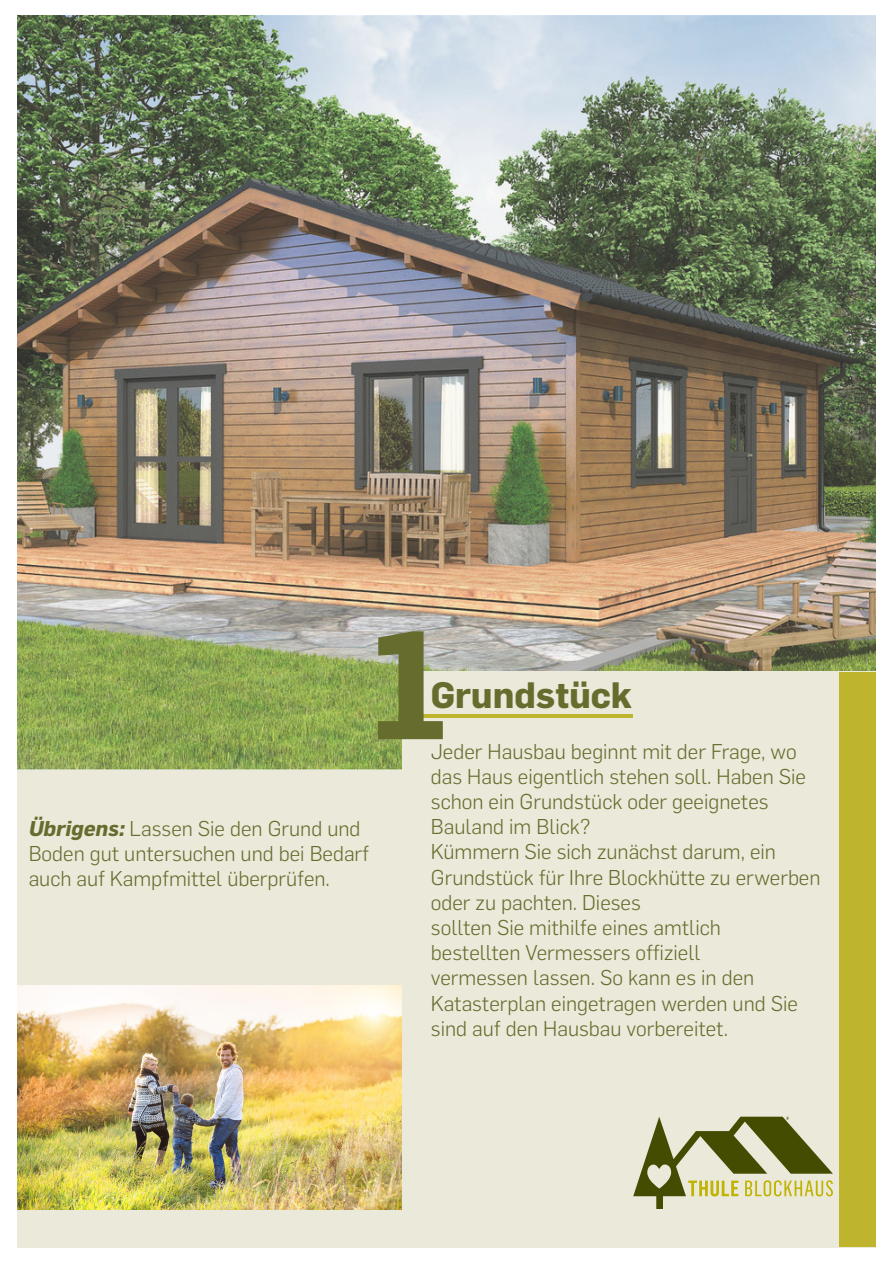
<style>
.page{position:relative;width:893px;height:1263px;background:#fff}
.page>*{position:absolute;margin:0;border:0;box-sizing:border-box;transform-origin:0 0}
.t1{font:700 150px "Flama";color:#666c2d}
.t2{font:700 36px "Flama";color:#666c2d}
.t3{font:300 21px/25.2px "Flama";color:#666c2d}
.s1{font-weight:700;font-style:italic}
</style>
<div class="page">
<div style="left:17px;top:16px;width:858px;height:1231px;background:#eae9da"></div>
<img style="left:17px;top:16px;width:859px;height:753px">
<div style="left:402px;top:672px;width:473px;height:537px;background:#eae9da"></div>
<div style="left:840px;top:672px;width:36px;height:574px;background:#beb42e"></div>
<svg style="left:633px;top:1117px;width:200px;height:92px"></svg>
<hr style="left:416px;top:714px;width:217px;height:4px;background:#beb42e">
<img style="left:17px;top:985px;width:385px;height:224px">
<p class="t3" style="left:29px;top:815px;width:342px"><span class="s1">Übrigens:</span> Lassen Sie den Grund und<br>Boden gut untersuchen und bei Bedarf auch auf Kampfmittel überprüfen.</p>
<h1 class="t1" style="left:369px;top:594px;width:83px">1</h1>
<h2 class="t2" style="left:431px;top:673px;width:203px">Grundstück</h2>
<p class="t3" style="left:431px;top:737px;width:391px">Jeder Hausbau beginnt mit der Frage, wo das Haus eigentlich stehen soll. Haben Sie schon ein Grundstück oder geeignetes Bauland im Blick?<br>Kümmern Sie sich zunächst darum, ein Grundstück für Ihre Blockhütte zu erwerben oder zu pachten. Dieses<br>sollten Sie mithilfe eines amtlich<br>bestellten Vermessers offiziell<br>vermessen lassen. So kann es in den Katasterplan eingetragen werden und Sie sind auf den Hausbau vorbereitet.</p>
</div>
